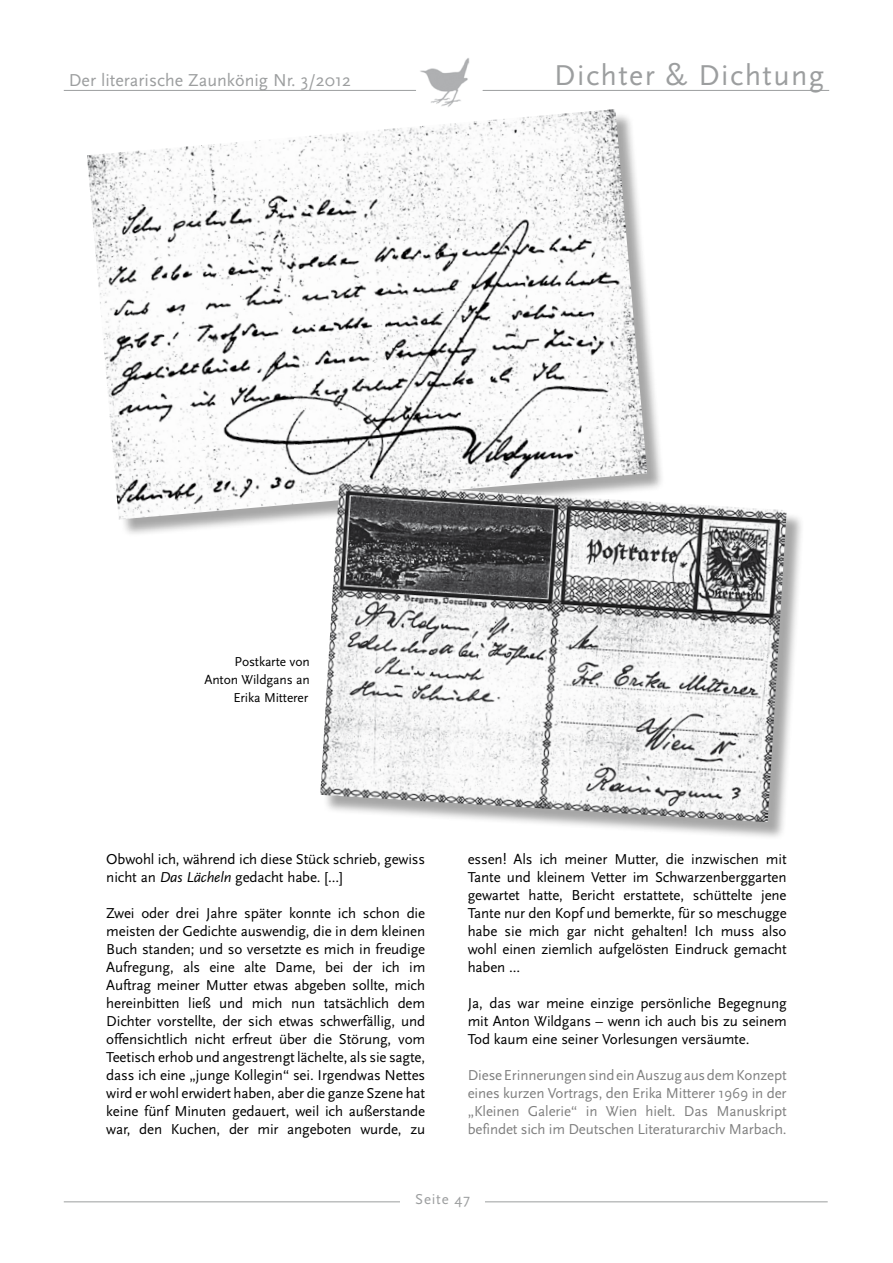
<style>
.page{position:relative;width:893px;height:1263px;background:#fff}
.page>*{position:absolute;margin:0;border:0;box-sizing:border-box;transform-origin:0 0}
.t1{font:30px "Scala Sans";letter-spacing:.05em;color:#9c9e9f}
.t2{font:18px "Scala Sans";color:#9c9e9f}
.t3{font:15px/18px "Scala Sans";letter-spacing:-.01em;color:#000;text-align:justify}
.t4{font:15px/18px "Scala Sans";letter-spacing:-.01em;color:#808080;text-align:justify}
.t5{font:15px "Scala Sans";letter-spacing:.05em;color:#9c9e9f}
.t6{font:13.5px/18px "Scala Sans";letter-spacing:-.01em;color:#000;text-align:right}
.s1{font-style:italic}
</style>
<div class="page">
<hr style="left:64px;top:90px;width:765px;height:1px;background:#9c9e9f">
<img style="left:416px;top:58px;width:64px;height:49px">
<div style="left:415px;top:45px;width:69px;height:69px;border:1px solid #fff;border-radius:50%"></div>
<hr style="left:64px;top:1201px;width:764px;height:1px;background:#9c9e9f">
<div style="left:400px;top:1191px;width:85px;height:26px;background:#fff"></div>
<div style="left:90px;top:112px;width:575px;height:426px;background:#000;opacity:.35"></div>
<img style="left:87px;top:109px;width:560px;height:411px">
<div style="left:323px;top:486px;width:482px;height:354px;background:#000;opacity:.35"></div>
<img style="left:320px;top:483px;width:467px;height:339px">
<p class="t2" style="left:69px;top:70px;width:284px">Der literarische Zaunkönig Nr. 3/2012</p>
<h1 class="t1" style="left:554px;top:59px;width:271px">Dichter &amp; Dichtung</h1>
<p class="t6" style="left:205px;top:653px;width:107px">Postkarte von<br>Anton Wildgans an<br>Erika Mitterer</p>
<p class="t3" style="left:106px;top:850px;width:320px">Obwohl ich, während ich diese Stück schrieb, gewiss nicht an <span class="s1">Das Lächeln</span> gedacht habe. [...]</p>
<p class="t3" style="left:106px;top:904px;width:321px">Zwei oder drei Jahre später konnte ich schon die meisten der Gedichte auswendig, die in dem kleinen Buch standen; und so versetzte es mich in freudige Aufregung, als eine alte Dame, bei der ich im Auftrag meiner Mutter etwas abgeben sollte, mich hereinbitten ließ und mich nun tatsächlich dem Dichter vorstellte, der sich etwas schwerfällig, und offensichtlich nicht erfreut über die Störung, vom Teetisch erhob und angestrengt lächelte, als sie sagte, dass ich eine „junge Kollegin“ sei. Irgendwas Nettes wird er wohl erwidert haben, aber die ganze Szene hat keine fünf Minuten gedauert, weil ich außerstande war, den Kuchen, der mir angeboten wurde, zu</p>
<p class="t3" style="left:468px;top:850px;width:320px">essen! Als ich meiner Mutter, die inzwischen mit Tante und kleinem Vetter im Schwarzenberggarten gewartet hatte, Bericht erstattete, schüttelte jene Tante nur den Kopf und bemerkte, für so meschugge habe sie mich gar nicht gehalten! Ich muss also wohl einen ziemlich aufgelösten Eindruck gemacht haben ...</p>
<p class="t3" style="left:468px;top:994px;width:320px">Ja, das war meine einzige persönliche Begegnung mit Anton Wildgans – wenn ich auch bis zu seinem Tod kaum eine seiner Vorlesungen versäumte.</p>
<p class="t4" style="left:468px;top:1066px;width:320px">Diese Erinnerungen sind ein Auszug aus dem Konzept eines kurzen Vortrags, den Erika Mitterer 1969 in der „Kleinen Galerie“ in Wien hielt. Das Manuskript befindet sich im Deutschen Literaturarchiv Marbach.</p>
<p class="t5" style="left:415px;top:1191px;width:56px">Seite 47</p>
</div>
